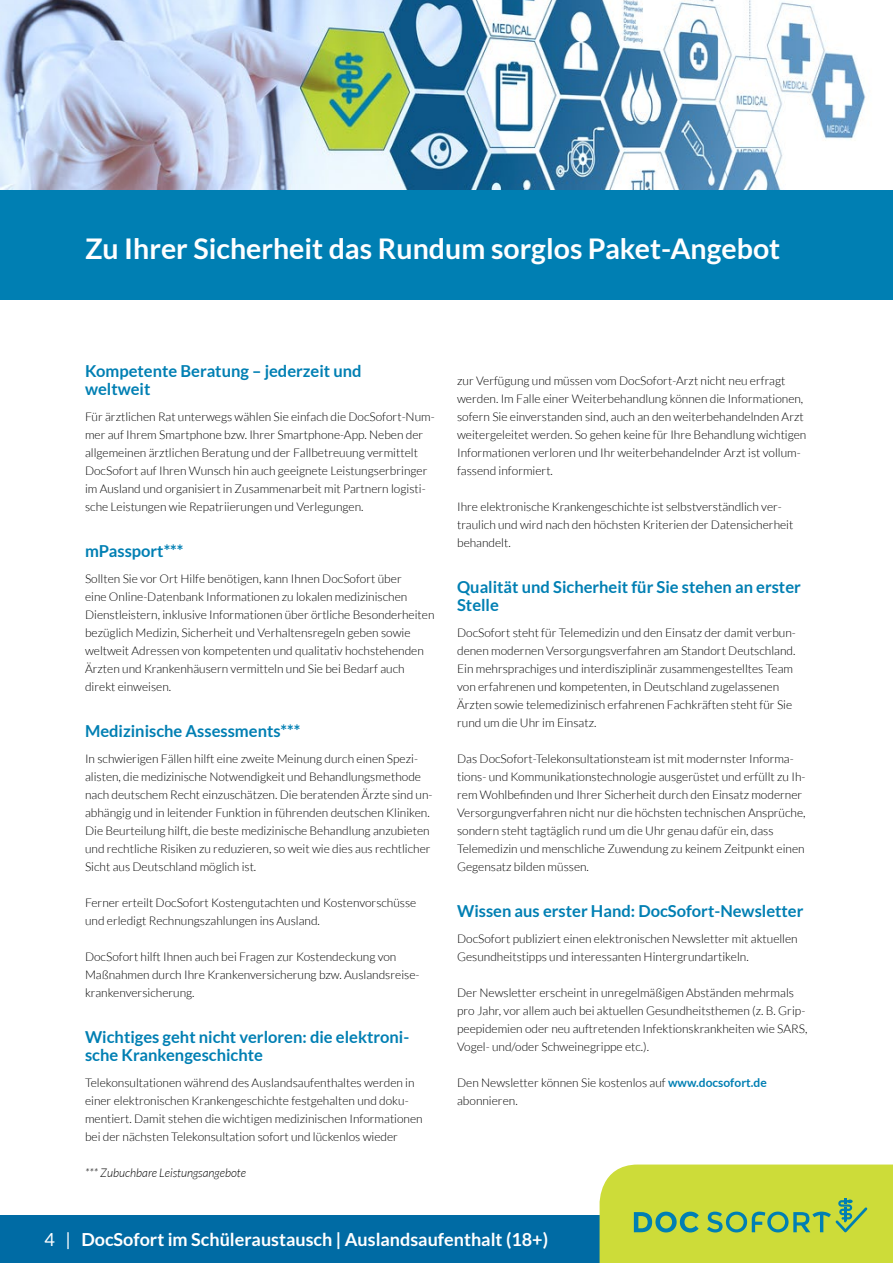
<style>
.page{position:relative;width:893px;height:1263px;background:#fff}
.page>*{position:absolute;margin:0;border:0;box-sizing:border-box;transform-origin:0 0}
.t1{font:700 28.5px "Lato";color:#fff}
.t2{font:700 18px "Lato";color:#fff}
.t3{font:700 16.5px/18px "Lato";color:#007fb3}
.t4{font:300 12px/18px "Lato";color:#000}
.t5{font:italic 300 12px "Lato";color:#000}
.s1{font-weight:700;color:#007fb3}
.s2{font-weight:400}
</style>
<div class="page">
<div style="left:0;top:1215px;width:634px;height:48px;background:#006ba4"></div>
<svg style="left:600px;top:1164px;width:293px;height:99px;background:#c0d643"></svg>
<div style="left:0;top:190px;width:893px;height:110px;background:#007fb3"></div>
<img style="left:0;top:0;width:866px;height:190px">
<h1 class="t1" style="left:85px;top:232px;width:697px">Zu Ihrer Sicherheit das Rundum sorglos Paket-Angebot</h1>
<h3 class="t3" style="left:85px;top:362px;width:278px">Kompetente Beratung – jederzeit und weltweit</h3>
<p class="t4" style="left:85px;top:407px;width:351px">Für ärztlichen Rat unterwegs wählen Sie einfach die DocSofort-Num&shy;mer auf Ihrem Smartphone bzw. Ihrer Smartphone-App. Neben der allgemeinen ärztlichen Beratung und der Fallbetreuung vermittelt DocSofort auf Ihren Wunsch hin auch geeignete Leistungserbringer im Ausland und organisiert in Zusammenarbeit mit Partnern logisti&shy;sche Leistungen wie Repatriierungen und Verlegungen.</p>
<h3 class="t3" style="left:85px;top:542px;width:100px">mPassport***</h3>
<p class="t4" style="left:85px;top:569px;width:351px">Sollten Sie vor Ort Hilfe benötigen, kann Ihnen DocSofort über<br>eine Online-Datenbank Informationen zu lokalen medizinischen Dienstleistern, inklusive Informationen über örtliche Besonderheiten bezüglich Medizin, Sicherheit und Verhaltensregeln geben sowie weltweit Adressen von kompetenten und qualitativ hochstehenden Ärzten und Krankenhäusern vermitteln und Sie bei Bedarf auch direkt einweisen.</p>
<h3 class="t3" style="left:85px;top:722px;width:217px">Medizinische Assessments***</h3>
<p class="t4" style="left:85px;top:749px;width:349px">In schwierigen Fällen hilft eine zweite Meinung durch einen Spezi&shy;alisten, die medizinische Notwendigkeit und Behandlungsmethode nach deutschem Recht einzuschätzen. Die beratenden Ärzte sind un&shy;abhängig und in leitender Funktion in führenden deutschen Kliniken.<br>Die Beurteilung hilft, die beste medizinische Behandlung anzubieten und rechtliche Risiken zu reduzieren, so weit wie dies aus rechtlicher Sicht aus Deutschland möglich ist.</p>
<p class="t4" style="left:85px;top:893px;width:333px">Ferner erteilt DocSofort Kostengutachten und Kostenvorschüsse und erledigt Rechnungszahlungen ins Ausland.</p>
<p class="t4" style="left:85px;top:947px;width:336px">DocSofort hilft Ihnen auch bei Fragen zur Kostendeckung von<br>Maßnahmen durch Ihre Krankenversicherung bzw. Auslandsreise&shy;krankenversicherung.</p>
<h3 class="t3" style="left:85px;top:1028px;width:326px">Wichtiges geht nicht verloren: die elektroni&shy;sche Krankengeschichte</h3>
<p class="t4" style="left:85px;top:1073px;width:339px">Telekonsultationen während des Auslandsaufenthaltes werden in einer elektronischen Krankengeschichte festgehalten und doku&shy;mentiert. Damit stehen die wichtigen medizinischen Informationen bei der nächsten Telekonsultation sofort und lückenlos wieder</p>
<p class="t5" style="left:85px;top:1166px;width:162px">*** Zubuchbare Leistungsangebote</p>
<p class="t4" style="left:457px;top:371px;width:351px">zur Verfügung und müssen vom DocSofort-Arzt nicht neu erfragt werden. Im Falle einer Weiterbehandlung können die Informationen, sofern Sie einverstanden sind, auch an den weiterbehandelnden Arzt weitergeleitet werden. So gehen keine für Ihre Behandlung wichtigen Informationen verloren und Ihr weiterbehandelnder Arzt ist vollum&shy;fassend informiert.</p>
<p class="t4" style="left:457px;top:497px;width:338px">Ihre elektronische Krankengeschichte ist selbstverständlich ver&shy;traulich und wird nach den höchsten Kriterien der Datensicherheit behandelt.</p>
<h3 class="t3" style="left:457px;top:578px;width:345px">Qualität und Sicherheit für Sie stehen an erster<br>Stelle</h3>
<p class="t4" style="left:457px;top:623px;width:340px">DocSofort steht für Telemedizin und den Einsatz der damit verbun&shy;denen modernen Versorgungsverfahren am Standort Deutschland.<br>Ein mehrsprachiges und interdisziplinär zusammengestelltes Team von erfahrenen und kompetenten, in Deutschland zugelassenen Ärzten sowie telemedizinisch erfahrenen Fachkräften steht für Sie rund um die Uhr im Einsatz.</p>
<p class="t4" style="left:457px;top:749px;width:350px">Das DocSofort-Telekonsultationsteam ist mit modernster Informa&shy;tions- und Kommunikationstechnologie ausgerüstet und erfüllt zu Ih&shy;rem Wohlbefinden und Ihrer Sicherheit durch den Einsatz moderner Versorgungverfahren nicht nur die höchsten technischen Ansprüche, sondern steht tagtäglich rund um die Uhr genau dafür ein, dass Telemedizin und menschliche Zuwendung zu keinem Zeitpunkt einen Gegensatz bilden müssen.</p>
<h3 class="t3" style="left:457px;top:902px;width:348px">Wissen aus erster Hand: DocSofort-Newsletter</h3>
<p class="t4" style="left:457px;top:929px;width:342px">DocSofort publiziert einen elektronischen Newsletter mit aktuellen<br>Gesundheitstipps und interessanten Hintergrundartikeln.</p>
<p class="t4" style="left:457px;top:983px;width:352px">Der Newsletter erscheint in unregelmäßigen Abständen mehrmals pro Jahr, vor allem auch bei aktuellen Gesundheitsthemen (z. B. Grip&shy;peepidemien oder neu auftretenden Infektionskrankheiten wie SARS, Vogel- und/oder Schweinegrippe etc.).</p>
<p class="t4" style="left:457px;top:1073px;width:311px">Den Newsletter können Sie kostenlos auf <span class="s1">www.docsofort.de </span>abonnieren.</p>
<h2 class="t2" style="left:45px;top:1229px;width:505px"><span class="s2">4 |</span> DocSofort im Schüleraustausch | Auslandsaufenthalt (18+)</h2>
</div>
